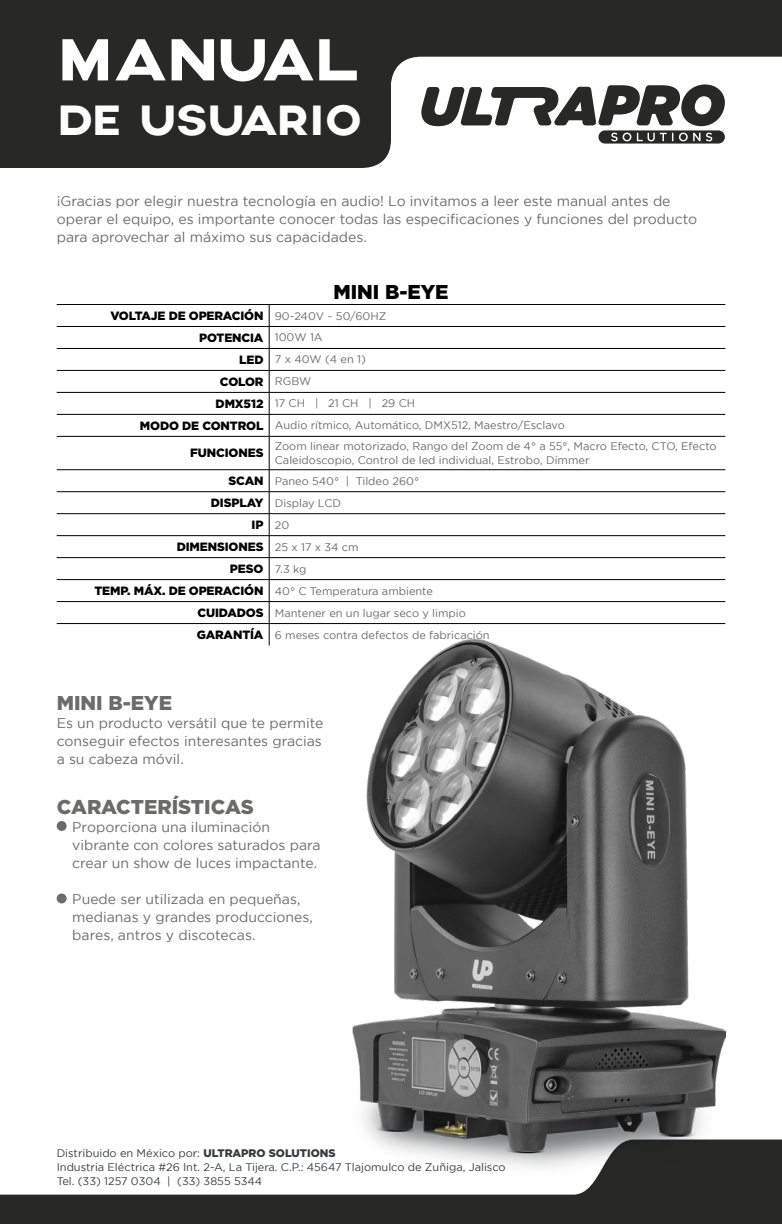
<style>
.page{position:relative;width:782px;height:1224px;background:#fff}
.page>*{position:absolute;margin:0;border:0;box-sizing:border-box;transform-origin:0 0}
.t1{font:63.4px "Axis";letter-spacing:-.05em;color:#fff;scale:1.05 1}
.t2{font:45.4px "Axis";color:#fff;scale:1.05 1}
.t3{font:900 20px "Gotham";color:#6b6b6a}
.t4{font:900 20px "Gotham";color:#000}
.t5{font:14px/18px "Gotham";color:#6b6b6a}
.t6{font:900 12px/22px "Gotham";letter-spacing:-.01em;color:#000}
.t7{font:11px/22px "Gotham";color:#6b6b6a}
.t8{font:11px/14px "Gotham";color:#393c3f}
.s1{font-weight:400;font-size:11px;color:#6b6b6a}
.s2{font-weight:900;font-size:12px;color:#000}
.s3{font-weight:900}
</style>
<div class="page">
<svg style="left:0;top:0;width:782px;height:168px;fill:#282827"></svg>
<svg style="left:0;top:1140px;width:782px;height:84px;fill:#282827"></svg>
<svg style="left:421px;top:84px;width:304px;height:60px"></svg>
<hr style="left:57px;top:304px;width:212px;height:1px;background:#000">
<hr style="left:269px;top:304px;width:456px;height:1px;background:#000">
<hr style="left:57px;top:326px;width:212px;height:1px;background:#000">
<hr style="left:269px;top:326px;width:456px;height:1px;background:#000">
<hr style="left:57px;top:348px;width:212px;height:1px;background:#000">
<hr style="left:269px;top:348px;width:456px;height:1px;background:#000">
<hr style="left:57px;top:370px;width:212px;height:1px;background:#000">
<hr style="left:269px;top:370px;width:456px;height:1px;background:#000">
<hr style="left:57px;top:392px;width:212px;height:1px;background:#000">
<hr style="left:269px;top:392px;width:456px;height:1px;background:#000">
<hr style="left:57px;top:414px;width:212px;height:1px;background:#000">
<hr style="left:269px;top:414px;width:456px;height:1px;background:#000">
<svg style="left:269px;top:305px;width:1px;height:131px"></svg>
<hr style="left:57px;top:436px;width:212px;height:1px;background:#000">
<hr style="left:269px;top:436px;width:456px;height:1px;background:#000">
<hr style="left:269px;top:436px;width:1px;height:34px;background:#000">
<hr style="left:57px;top:469px;width:212px;height:1px;background:#000">
<hr style="left:269px;top:469px;width:456px;height:1px;background:#000">
<hr style="left:57px;top:491px;width:212px;height:1px;background:#000">
<hr style="left:269px;top:491px;width:456px;height:1px;background:#000">
<hr style="left:57px;top:513px;width:212px;height:1px;background:#000">
<hr style="left:269px;top:513px;width:456px;height:1px;background:#000">
<hr style="left:57px;top:535px;width:212px;height:1px;background:#000">
<hr style="left:269px;top:535px;width:456px;height:1px;background:#000">
<hr style="left:57px;top:557px;width:212px;height:1px;background:#000">
<hr style="left:269px;top:557px;width:456px;height:1px;background:#000">
<hr style="left:57px;top:579px;width:212px;height:1px;background:#000">
<hr style="left:269px;top:579px;width:456px;height:1px;background:#000">
<hr style="left:57px;top:601px;width:212px;height:1px;background:#000">
<hr style="left:269px;top:601px;width:456px;height:1px;background:#000">
<hr style="left:57px;top:623px;width:212px;height:1px;background:#000">
<hr style="left:269px;top:623px;width:456px;height:1px;background:#000">
<svg style="left:269px;top:470px;width:1px;height:176px"></svg>
<div style="left:57px;top:821px;width:10px;height:10px;background:#6b6b6a;border-radius:50%"></div>
<div style="left:57px;top:894px;width:10px;height:9px;background:#6b6b6a;border-radius:50%"></div>
<img style="left:349px;top:640px;width:376px;height:542px">
<h1 class="t1" style="left:56px;top:22px;width:291px">MANUAL</h1>
<h2 class="t2" style="left:56px;top:93px;width:293px">DE USUARIO</h2>
<p class="t5" style="left:57px;top:192px;width:642px">¡Gracias por elegir nuestra tecnología en audio! Lo invitamos a leer este manual antes de operar el equipo, es importante conocer todas las especificaciones y funciones del producto para aprovechar al máximo sus capacidades.</p>
<h3 class="t4" style="left:333px;top:280px;width:117px">MINI B-EYE</h3>
<p class="t6" style="left:199px;top:304px;width:189px;text-indent:-89px">VOLTAJE DE OPERACIÓN <span class="s1">90-240V ~ 50/60HZ<br></span>POTENCIA <span class="s1">100W 1A</span></p>
<p class="t7" style="left:239px;top:348px;width:128px"><span class="s2">LED</span> 7 x 40W (4 en 1)</p>
<p class="t6" style="left:220px;top:370px;width:93px">COLOR <span class="s1">RGBW</span></p>
<p class="t7" style="left:140px;top:392px;width:426px;text-indent:76px"><span class="s2">DMX512</span> 17 CH | 21 CH | 29 CH<br><span class="s2">MODO DE CONTROL</span> Audio rítmico, Automático, DMX512, Maestro/Esclavo</p>
<p class="t6" style="left:190px;top:442px;width:75px">FUNCIONES</p>
<p class="t7" style="left:275px;top:439px;width:443px;line-height:14px">Zoom linear motorizado, Rango del Zoom de 4° a 55°, Macro Efecto, CTO, Efecto<br>Caleidoscopio, Control de led individual, Estrobo, Dimmer</p>
<p class="t7" style="left:211px;top:470px;width:210px;text-indent:17px"><span class="s2">SCAN</span> Paneo 540° | Tildeo 260°<br><span class="s2">DISPLAY</span> Display LCD</p>
<p class="t6" style="left:177px;top:513px;width:183px;text-align:center">IP <span class="s1">20<br></span>DIMENSIONES <span class="s1">25 x 17 x 34 cm</span></p>
<p class="t7" style="left:230px;top:558px;width:78px"><span class="s2">PESO</span> 7.3 kg</p>
<p class="t7" style="left:94px;top:580px;width:340px"><span class="s2">TEMP. MÁX. DE OPERACIÓN</span> 40° C Temperatura ambiente</p>
<p class="t7" style="left:197px;top:602px;width:270px"><span class="s2">CUIDADOS</span> Mantener en un lugar seco y limpio</p>
<p class="t7" style="left:197px;top:623px;width:294px"><span class="s2">GARANTÍA</span> 6 meses contra defectos de fabricación</p>
<h3 class="t3" style="left:57px;top:691px;width:117px">MINI B-EYE</h3>
<p class="t5" style="left:57px;top:713px;width:268px;text-align:justify">Es un producto versátil que te permite conseguir efectos interesantes gracias a su cabeza móvil.</p>
<h3 class="t3" style="left:57px;top:795px;width:199px">CARACTERÍSTICAS</h3>
<p class="t5" style="left:72px;top:817px;width:250px">Proporciona una iluminación vibrante con colores saturados para crear un show de luces impactante.</p>
<p class="t5" style="left:72px;top:889px;width:242px">Puede ser utilizada en pequeñas, medianas y grandes producciones, bares, antros y discotecas.</p>
<p class="t8" style="left:57px;top:1146px;width:450px">Distribuido en México por: <span class="s3">ULTRAPRO SOLUTIONS<br></span>Industria Eléctrica #26 Int. 2-A, La Tijera. C.P.: 45647 Tlajomulco de Zuñiga, Jalisco<br>Tel. (33) 1257 0304 | (33) 3855 5344</p>
</div>
